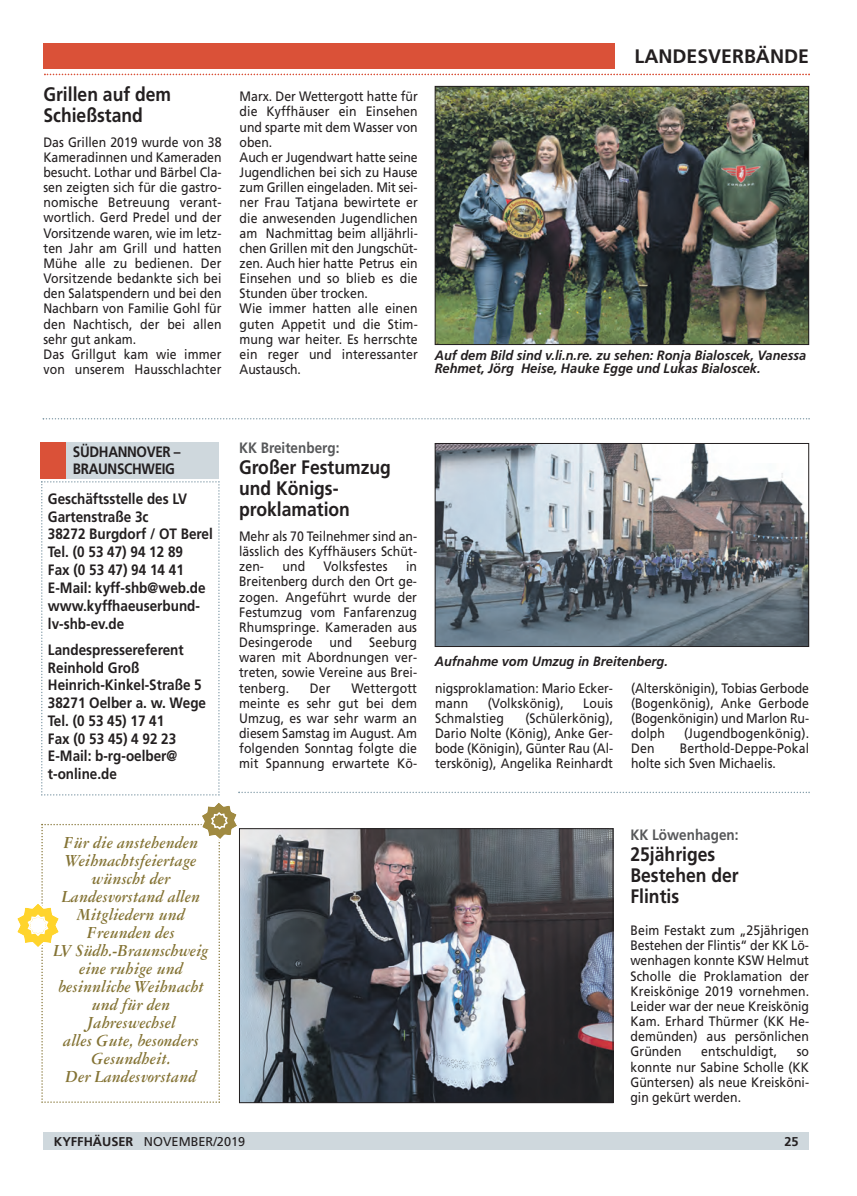
<style>
.page{position:relative;width:857px;height:1196px;background:#fff}
.page>*{position:absolute;margin:0;border:0;box-sizing:border-box;transform-origin:0 0}
.t1{font:700 19.5px/21px "Frutiger LT Std";color:#231f20;scale:.9 1}
.t2{font:700 19.5px "Frutiger LT Std";color:#231f20}
.t3{font:italic 700 18px/18px "Garamond 3 LT Std";color:#847334;text-align:center;scale:.9 1}
.t4{font:700 15px/17.9px "Frutiger LT Std";color:#231f20;scale:.9 1}
.t5{font:700 15px "Frutiger LT Std";color:#57585a;scale:.9 1}
.t6{font:700 15px/16.8px "Frutiger LT Std";letter-spacing:-.025em;color:#231f20;scale:.9 1}
.t7{font:13.65px/15.1px "Frutiger LT Std";letter-spacing:.01em;color:#231f20;text-align:justify;scale:.9 1}
.t8{font:italic 700 13.5px/13.5px "Frutiger LT Std";color:#231f20;scale:.95 1}
.t9{font:12.75px "Frutiger LT Std";color:#231f20}
.t10{font:700 12.75px "Frutiger LT Std";color:#231f20}
.s1{font-weight:700}
</style>
<div class="page">
<div style="left:43px;top:1132px;width:766px;height:17px;background:#cfd8dd"></div>
<div style="left:43px;top:43px;width:572px;height:26px;background:#da5138"></div>
<svg style="left:44px;top:74px;width:766px;height:1px"></svg>
<div style="left:41px;top:442px;width:25px;height:36px;background:#da5138"></div>
<div style="left:67px;top:442px;width:152px;height:36px;background:#cfd8dd"></div>
<svg style="left:17px;top:481px;width:793px;height:621px"></svg>
<svg style="left:43px;top:418px;width:767px;height:1px"></svg>
<img style="left:437px;top:88px;width:370px;height:255px">
<div style="left:435px;top:86px;width:374px;height:259px;border:1px solid #231f20"></div>
<img style="left:437px;top:445px;width:370px;height:199px">
<div style="left:435px;top:443px;width:374px;height:203px;border:1px solid #231f20"></div>
<img style="left:241px;top:830px;width:370px;height:270px">
<div style="left:239px;top:828px;width:374px;height:274px;border:1px solid #231f20"></div>
<h1 class="t1" style="left:43px;top:85px;width:143px">Grillen auf dem<br>Schießstand</h1>
<p class="t7" style="left:43px;top:135px;width:199px;text-align:left">Das Grillen 2019 wurde von 38<br>Kameradinnen und Kameraden besucht. Lothar und Bärbel Cla&shy;sen zeigten sich für die gastro&shy;nomische Betreuung verant&shy;wortlich. Gerd Predel und der<br>Vorsitzende waren, wie im letz&shy;ten Jahr am Grill und hatten<br>Mühe alle zu bedienen. Der<br>Vorsitzende bedankte sich bei den Salatspendern und bei den<br>Nachbarn von Familie Gohl für den Nachtisch, der bei allen sehr gut ankam.<br>Das Grillgut kam wie immer von unserem Hausschlachter</p>
<p class="t7" style="left:240px;top:90px;width:199px;text-align:left">Marx. Der Wettergott hatte für die Kyffhäuser ein Einsehen und sparte mit dem Wasser von oben.<br>Auch er Jugendwart hatte seine<br>Jugendlichen bei sich zu Hause zum Grillen eingeladen. Mit sei&shy;ner Frau Tatjana bewirtete er die anwesenden Jugendlichen am Nachmittag beim alljährli&shy;chen Grillen mit den Jungschüt&shy;zen. Auch hier hatte Petrus ein<br>Einsehen und so blieb es die<br>Stunden über trocken.<br>Wie immer hatten alle einen guten Appetit und die Stim&shy;mung war heiter. Es herrschte ein reger und interessanter<br>Austausch.</p>
<h1 class="t2" style="left:634px;top:49px;width:176px">LANDESVERBÄNDE</h1>
<p class="t8" style="left:435px;top:349px;width:392px">Auf dem Bild sind v.li.n.re. zu sehen: Ronja Bialoscek, Vanessa<br>Rehmet, Jörg Heise, Hauke Egge und Lukas Bialoscek.</p>
<p class="t6" style="left:73px;top:445px;width:121px">SÜDHANNOVER –<br>BRAUNSCHWEIG</p>
<p class="t4" style="left:48px;top:490px;width:185px">Geschäftsstelle des LV<br>Gartenstraße 3c<br>38272 Burgdorf / OT Berel<br>Tel. (0 53 47) 94 12 89<br>Fax (0 53 47) 94 14 41<br>E-Mail: kyff-shb@web.de www.kyffhaeuserbund&shy;lv-shb-ev.de</p>
<p class="t4" style="left:48px;top:642px;width:177px">Landespressereferent<br>Reinhold Groß<br>Heinrich-Kinkel-Straße 5<br>38271 Oelber a. w. Wege<br>Tel. (0 53 45) 17 41<br>Fax (0 53 45) 4 92 23<br>E-Mail: b-rg-oelber@ t-online.de</p>
<p class="t3" style="left:54px;top:835px;width:174px">Für die anstehenden<br>Weihnachtsfeiertage wünscht der<br>Landesvorstand allen<br>Mitgliedern und<br>Freunden des<br>LV Südh.-Braunschweig eine ruhige und besinnliche Weihnacht und für den<br>Jahreswechsel<br>alles Gute, besonders<br>Gesundheit.<br>Der Landesvorstand</p>
<p class="t5" style="left:239px;top:441px;width:113px">KK Breitenberg:</p>
<h1 class="t1" style="left:239px;top:458px;width:170px">Großer Festumzug und Königs&shy;proklamation</h1>
<p class="t7" style="left:239px;top:529px;width:199px">Mehr als 70 Teilnehmer sind an&shy;lässlich des Kyffhäusers Schüt&shy;zen-</p>
<p class="t7" style="left:282px;top:559px;width:27px">und</p>
<p class="t7" style="left:323px;top:559px;width:73px">Volksfestes</p>
<p class="t7" style="left:239px;top:559px;width:199px;text-indent:167px">in Breitenberg durch den Ort ge&shy;zogen. Angeführt wurde der Festumzug vom Fanfarenzug Rhumspringe. Kameraden aus Desingerode und Seeburg waren mit Abordnungen ver&shy;treten, sowie Vereine aus Brei&shy;tenberg.</p>
<p class="t8" style="left:435px;top:655px;width:247px">Aufnahme vom Umzug in Breitenberg.</p>
<p class="t7" style="left:631px;top:681px;width:199px">(Alterskönigin), Tobias Gerbode (Bogenkönig), Anke Gerbode (Bogenkönigin) und Marlon Ru&shy;dolph</p>
<p class="t7" style="left:239px;top:681px;width:199px;text-indent:112px">Wettergott meinte es sehr gut bei dem Umzug, es war sehr warm an diesem Samstag im August. Am folgenden Sonntag folgte die mit Spannung erwartete Kö-</p>
<p class="t7" style="left:435px;top:681px;width:199px">nigsproklamation: Mario Ecker&shy;mann</p>
<p class="t7" style="left:310px;top:681px;width:25px">Der</p>
<p class="t7" style="left:488px;top:696px;width:86px">(Volkskönig),</p>
<p class="t7" style="left:583px;top:696px;width:35px">Louis</p>
<p class="t7" style="left:435px;top:711px;width:78px">Schmalstieg</p>
<p class="t7" style="left:435px;top:711px;width:199px;text-indent:90px">(Schülerkönig), Dario Nolte (König), Anke Ger&shy;bode (Königin), Günter Rau (Al&shy;terskönig), Angelika Reinhardt</p>
<p class="t7" style="left:684px;top:726px;width:140px">(Jugendbogenkönig).</p>
<p class="t7" style="left:631px;top:741px;width:199px;text-indent:49px">Berthold-Deppe-Pokal holte sich Sven Michaelis.</p>
<p class="t7" style="left:631px;top:741px;width:28px">Den</p>
<p class="t5" style="left:630px;top:828px;width:122px">KK Löwenhagen:</p>
<h1 class="t1" style="left:630px;top:845px;width:122px">25jähriges<br>Bestehen der<br>Flintis</h1>
<p class="t7" style="left:630px;top:923px;width:200px">Beim Festakt zum „25jährigen Bestehen der Flintis“ der KK Lö&shy;wenhagen konnte KSW Helmut Scholle die Proklamation der Kreiskönige 2019 vornehmen.<br>Leider war der neue Kreiskönig Kam. Erhard Thürmer (KK He&shy;demünden) aus persönlichen Gründen</p>
<p class="t7" style="left:701px;top:1044px;width:86px">entschuldigt,</p>
<p class="t7" style="left:630px;top:1044px;width:200px;text-indent:166px">so konnte nur Sabine Scholle (KK Güntersen) als neue Kreisköni&shy;gin gekürt werden.</p>
<p class="t9" style="left:54px;top:1135px;width:193px"><span class="s1">KYFFHÄUSER</span> NOVEMBER/2019</p>
<p class="t10" style="left:784px;top:1135px;width:16px">25</p>
</div>
